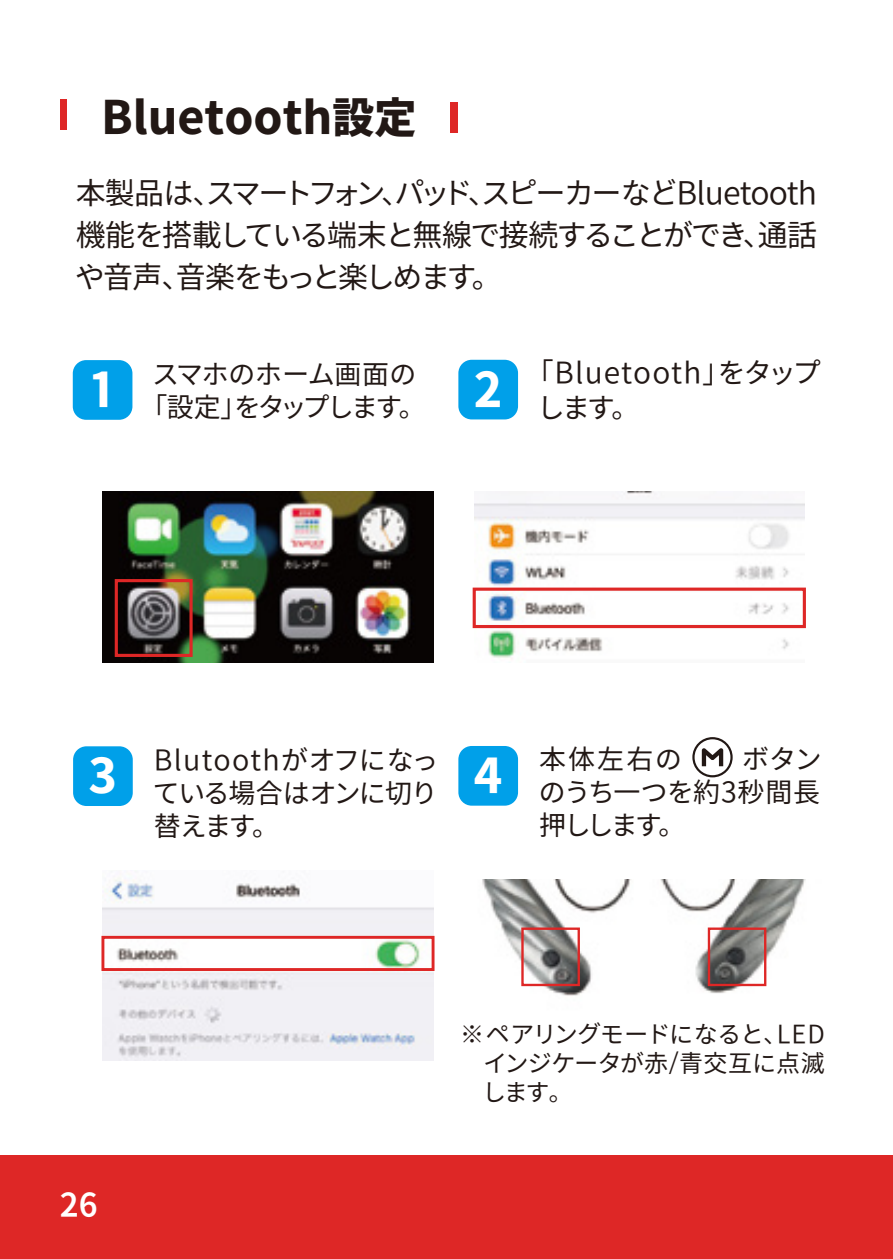
<style>
.page{position:relative;width:893px;height:1259px;background:#fff}
.page>*{position:absolute;margin:0;border:0;box-sizing:border-box;transform-origin:0 0}
.t1{font:43.5px "Gen Ei Gothic P H";color:#fff}
.t2{font:42px "Gen Ei Gothic P H";color:#221815}
.t3{font:30px/42px "Gen Ei Gothic P R";letter-spacing:-.015em;color:#221815;text-align:justify}
.t4{font:30px "Gen Ei Gothic P B";color:#fff}
.t5{font:28.2px/34.2px "Gen Ei Gothic P R";letter-spacing:.045em;color:#221815}
.t6{font:27px/33px "Gen Ei Gothic P R";letter-spacing:.02em;color:#221815;text-align:justify}
.t7{font:27px/33px "Gen Ei Gothic P R";color:#221815}
.t8{font:24px/28.8px "Gen Ei Gothic P R";letter-spacing:.02em;color:#221815;text-align:justify}
</style>
<div class="page">
<div style="left:0;top:1156px;width:893px;height:103px;background:#de2726"></div>
<div style="left:60px;top:99px;width:7px;height:30px;background:#de2726"></div>
<div style="left:451px;top:103px;width:7px;height:30px;background:#de2726"></div>
<img style="left:103px;top:492px;width:330px;height:171px">
<div style="left:115px;top:579px;width:78px;height:78px;border:3px solid #de2726"></div>
<div style="left:73px;top:360px;width:59px;height:60px;background:#00a0e9;border-radius:13px"></div>
<div style="left:458px;top:360px;width:60px;height:59px;background:#00a0e9;border-radius:13px"></div>
<img style="left:474px;top:492px;width:330px;height:171px">
<div style="left:473px;top:587px;width:333px;height:41px;border:3px solid #de2726"></div>
<div style="left:458px;top:746px;width:60px;height:59px;background:#00a0e9;border-radius:13px"></div>
<div style="left:73px;top:746px;width:60px;height:60px;background:#00a0e9;border-radius:13px"></div>
<img style="left:482px;top:879px;width:324px;height:117px">
<div style="left:521px;top:927px;width:59px;height:59px;border:2px solid #de2726"></div>
<div style="left:708px;top:927px;width:58px;height:59px;border:2px solid #de2726"></div>
<svg style="left:692px;top:737px;width:41px;height:40px"></svg>
<img style="left:103px;top:878px;width:330px;height:114px">
<img style="left:103px;top:992px;width:330px;height:68px">
<div style="left:101px;top:936px;width:333px;height:35px;border:3px solid #de2726"></div>
<h2 class="t2" style="left:101px;top:85px;width:317px">Bluetooth設定</h2>
<p class="t3" style="left:76px;top:171px;width:743px">本製品は、スマートフォン、パッド、スピーカーなどBluetooth機能を搭載している端末と無線で接続することができ、通話や音声、音楽をもっと楽しめます。</p>
<h1 class="t1" style="left:91px;top:357px;width:25px">1</h1>
<p class="t7" style="left:153px;top:357px;width:264px">スマホのホーム画面の「設定」をタップします。</p>
<h1 class="t1" style="left:474px;top:357px;width:30px">2</h1>
<p class="t5" style="left:539px;top:355px;width:283px">「Bluetooth」をタップします。</p>
<h1 class="t1" style="left:89px;top:743px;width:30px">3</h1>
<p class="t6" style="left:154px;top:743px;width:284px">Blutoothがオフになっている場合はオンに切り替えます。</p>
<h1 class="t1" style="left:474px;top:743px;width:30px">4</h1>
<p class="t6" style="left:539px;top:742px;width:283px">本体左右の　　ボタンのうち一つを約3秒間長押しします。</p>
<p class="t4" style="left:60px;top:1182px;width:39px">26</p>
<p class="t8" style="left:484px;top:1019px;width:342px;text-indent:-24px">※ペアリングモードになると、LEDインジケータが赤/青交互に点滅します。</p>
</div>
